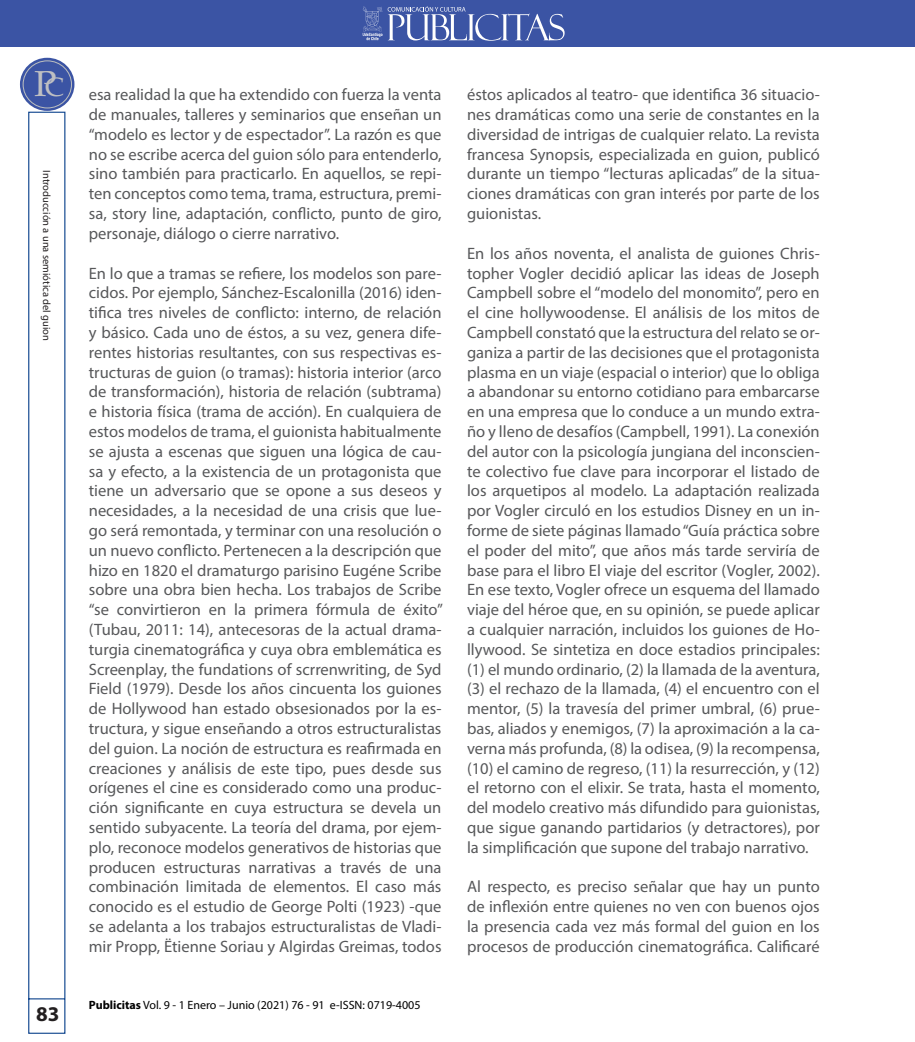
<style>
.page{position:relative;width:915px;height:1042px;background:#fff}
.page>*{position:absolute;margin:0;border:0;box-sizing:border-box;transform-origin:0 0}
.t1{font:36.3px "Palatino Linotype";color:#bebfc2}
.t2{font:700 21px "Myriad Pro";color:#231f20}
.t3{font:16.5px/19.8px "Myriad Pro";color:#57585a;text-align:justify}
.t4{font:12px "Myriad Pro";color:#000}
.t5{font:10.5px "Myriad Pro";color:#231f20}
.s1{font-size:26.55px}
.s2{font-weight:700}
</style>
<div class="page">
<div style="left:0;top:0;width:914px;height:47px;background:#3b54a4"></div>
<div style="left:20px;top:58px;width:54px;height:53px;background:#3b54a4;border-radius:50%"></div>
<div style="left:23px;top:60px;width:49px;height:48px;border:1px solid #bdbfbf;border-radius:50%"></div>
<svg style="left:28px;top:111px;width:38px;height:923px"></svg>
<svg style="left:362px;top:6px;width:202px;height:35px"></svg>
<h1 class="t1" style="left:34px;top:58px;width:32px">P<span class="s1">C</span></h1>
<p class="t5" style="left:53px;top:170px;width:172px;rotate:90deg">Introducción a una semiótica del guion</p>
<p class="t2" style="left:36px;top:1000px;width:25px">83</p>
<p class="t3" style="left:89px;top:85px;width:354px">esa realidad la que ha extendido con fuerza la venta de manuales, talleres y seminarios que enseñan un “modelo es lector y de espectador”. La razón es que no se escribe acerca del guion sólo para entenderlo, sino también para practicarlo. En aquellos, se repi&shy;ten conceptos como tema, trama, estructura, premi&shy;sa, story line, adaptación, conflicto, punto de giro, personaje, diálogo o cierre narrativo.</p>
<p class="t3" style="left:89px;top:263px;width:355px">En lo que a tramas se refiere, los modelos son pare&shy;cidos. Por ejemplo, Sánchez-Escalonilla (2016) iden&shy;tifica tres niveles de conflicto: interno, de relación y básico. Cada uno de éstos, a su vez, genera dife&shy;rentes historias resultantes, con sus respectivas es&shy;tructuras de guion (o tramas): historia interior (arco de transformación), historia de relación (subtrama) e historia física (trama de acción). En cualquiera de estos modelos de trama, el guionista habitualmente se ajusta a escenas que siguen una lógica de cau&shy;sa y efecto, a la existencia de un protagonista que tiene un adversario que se opone a sus deseos y necesidades, a la necesidad de una crisis que lue&shy;go será remontada, y terminar con una resolución o un nuevo conflicto. Pertenecen a la descripción que hizo en 1820 el dramaturgo parisino Eugéne Scribe sobre una obra bien hecha. Los trabajos de Scribe “se convirtieron en la primera fórmula de éxito” (Tubau, 2011: 14), antecesoras de la actual drama&shy;turgia cinematográfica y cuya obra emblemática es Screenplay, the fundations of scrrenwriting, de Syd Field (1979). Desde los años cincuenta los guiones de Hollywood han estado obsesionados por la es&shy;tructura, y sigue enseñando a otros estructuralistas del guion. La noción de estructura es reafirmada en creaciones y análisis de este tipo, pues desde sus orígenes el cine es considerado como una produc&shy;ción significante en cuya estructura se devela un sentido subyacente. La teoría del drama, por ejem&shy;plo, reconoce modelos generativos de historias que producen estructuras narrativas a través de una combinación limitada de elementos. El caso más conocido es el estudio de George Polti (1923) -que se adelanta a los trabajos estructuralistas de Vladi&shy;mir Propp, Ëtienne Soriau y Algirdas Greimas, todos</p>
<p class="t4" style="left:89px;top:997px;width:333px"><span class="s2">Publicitas</span> Vol. 9 - 1 Enero – Junio (2021) 76 - 91 e-ISSN: 0719-4005</p>
<p class="t3" style="left:467px;top:85px;width:354px">éstos aplicados al teatro- que identifica 36 situacio&shy;nes dramáticas como una serie de constantes en la diversidad de intrigas de cualquier relato. La revista francesa Synopsis, especializada en guion, publicó durante un tiempo “lecturas aplicadas” de la situa&shy;ciones dramáticas con gran interés por parte de los guionistas.</p>
<p class="t3" style="left:467px;top:243px;width:354px">En los años noventa, el analista de guiones Chris&shy;topher Vogler decidió aplicar las ideas de Joseph Campbell sobre el “modelo del monomito”, pero en el cine hollywoodense. El análisis de los mitos de Campbell constató que la estructura del relato se or&shy;ganiza a partir de las decisiones que el protagonista plasma en un viaje (espacial o interior) que lo obliga a abandonar su entorno cotidiano para embarcarse en una empresa que lo conduce a un mundo extra&shy;ño y lleno de desafíos (Campbell, 1991). La conexión del autor con la psicología jungiana del inconscien&shy;te colectivo fue clave para incorporar el listado de los arquetipos al modelo. La adaptación realizada por Vogler circuló en los estudios Disney en un in&shy;forme de siete páginas llamado “Guía práctica sobre el poder del mito”, que años más tarde serviría de base para el libro El viaje del escritor (Vogler, 2002).<br>En ese texto, Vogler ofrece un esquema del llamado viaje del héroe que, en su opinión, se puede aplicar a cualquier narración, incluidos los guiones de Ho&shy;llywood. Se sintetiza en doce estadios principales: (1) el mundo ordinario, (2) la llamada de la aventura, (3) el rechazo de la llamada, (4) el encuentro con el mentor, (5) la travesía del primer umbral, (6) prue&shy;bas, aliados y enemigos, (7) la aproximación a la ca&shy;verna más profunda, (8) la odisea, (9) la recompensa, (10) el camino de regreso, (11) la resurrección, y (12) el retorno con el elixir. Se trata, hasta el momento, del modelo creativo más difundido para guionistas, que sigue ganando partidarios (y detractores), por la simplificación que supone del trabajo narrativo.</p>
<p class="t3" style="left:467px;top:877px;width:354px">Al respecto, es preciso señalar que hay un punto de inflexión entre quienes no ven con buenos ojos la presencia cada vez más formal del guion en los procesos de producción cinematográfica. Calificaré</p>
</div>
